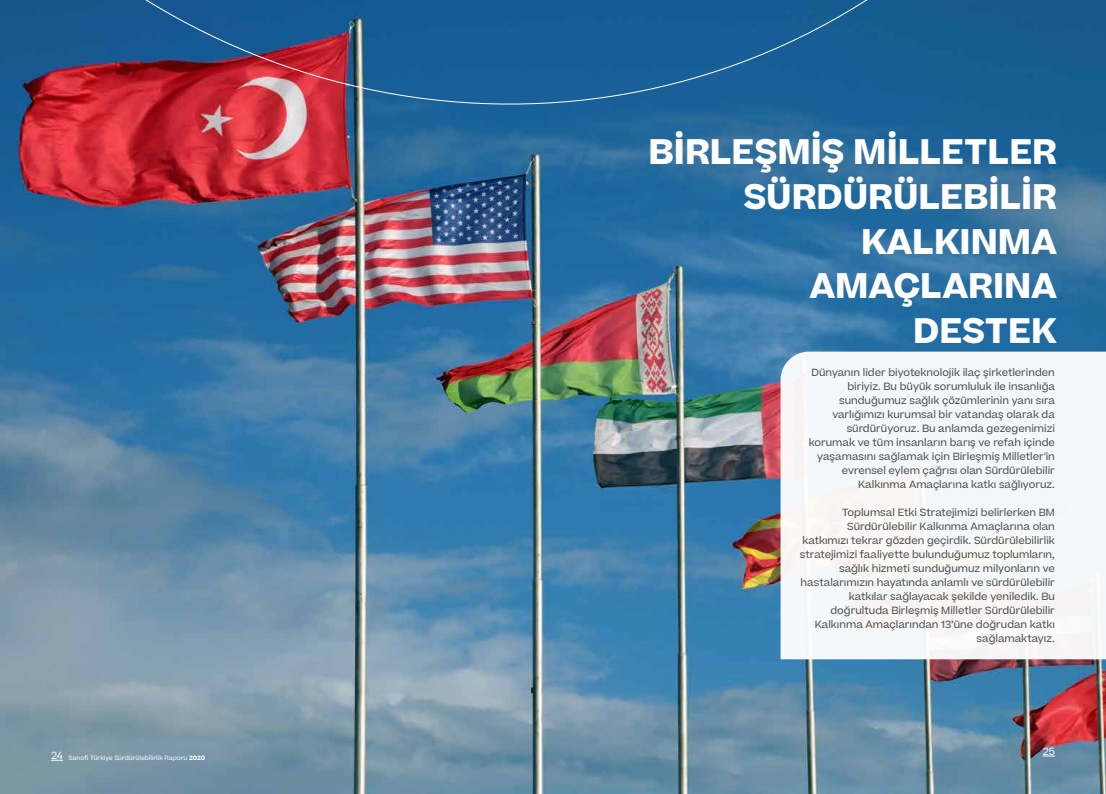
<style>
.page{position:relative;width:1106px;height:794px;background:#fff}
.page>*{position:absolute;margin:0;border:0;box-sizing:border-box;transform-origin:0 0}
.t1{font:700 34px/44.9px "Beatrice";color:#fff;text-align:right}
.t2{font:10px/14px "Beatrice";color:#4a4a49;text-align:right}
.t3{font:10px "Beatrice";color:#fff}
.t4{font:6px "Beatrice";color:#fff}
.s1{font-weight:700}
</style>
<div class="page">
<img style="left:0;top:0;width:1106px;height:794px">
<div style="left:780px;top:351px;width:326px;height:308px;background:#f4f7fa"></div>
<svg style="left:0;top:0;width:1044px;height:202px;background:#435782"></svg>
<svg style="left:1042px;top:755px;width:12px;height:1px"></svg>
<svg style="left:51px;top:760px;width:12px;height:1px"></svg>
<p class="t4" style="left:51px;top:754px;width:156px"><sup>24</sup> Sanofi Türkiye Sürdürülebilirlik Raporu <span class="s1">2020</span></p>
<h1 class="t1" style="left:648px;top:129px;width:410px">BİRLEŞMİŞ MİLLETLER<br>SÜRDÜRÜLEBİLİR<br>KALKINMA<br>AMAÇLARINA<br>DESTEK</h1>
<p class="t2" style="left:808px;top:365px;width:248px">Dünyanın lider biyoteknolojik ilaç şirketlerinden biriyiz. Bu büyük sorumluluk ile insanlığa sunduğumuz sağlık çözümlerinin yanı sıra varlığımızı kurumsal bir vatandaş olarak da sürdürüyoruz. Bu anlamda gezegenimizi korumak ve tüm insanların barış ve refah içinde yaşamasını sağlamak için Birleşmiş Milletler'in evrensel eylem çağrısı olan Sürdürülebilir Kalkınma Amaçlarına katkı sağlıyoruz.</p>
<p class="t2" style="left:800px;top:505px;width:256px">Toplumsal Etki Stratejimizi belirlerken BM Sürdürülebilir Kalkınma Amaçlarına olan katkımızı tekrar gözden geçirdik. Sürdürülebilirlik stratejimizi faaliyette bulunduğumuz toplumların, sağlık hizmeti sunduğumuz milyonların ve hastalarımızın hayatında anlamlı ve sürdürülebilir katkılar sağlayacak şekilde yeniledik. Bu doğrultuda Birleşmiş Milletler Sürdürülebilir Kalkınma Amaçlarından 13’üne doğrudan katkı sağlamaktayız.</p>
<p class="t3" style="left:1042px;top:745px;width:14px">25</p>
</div>
